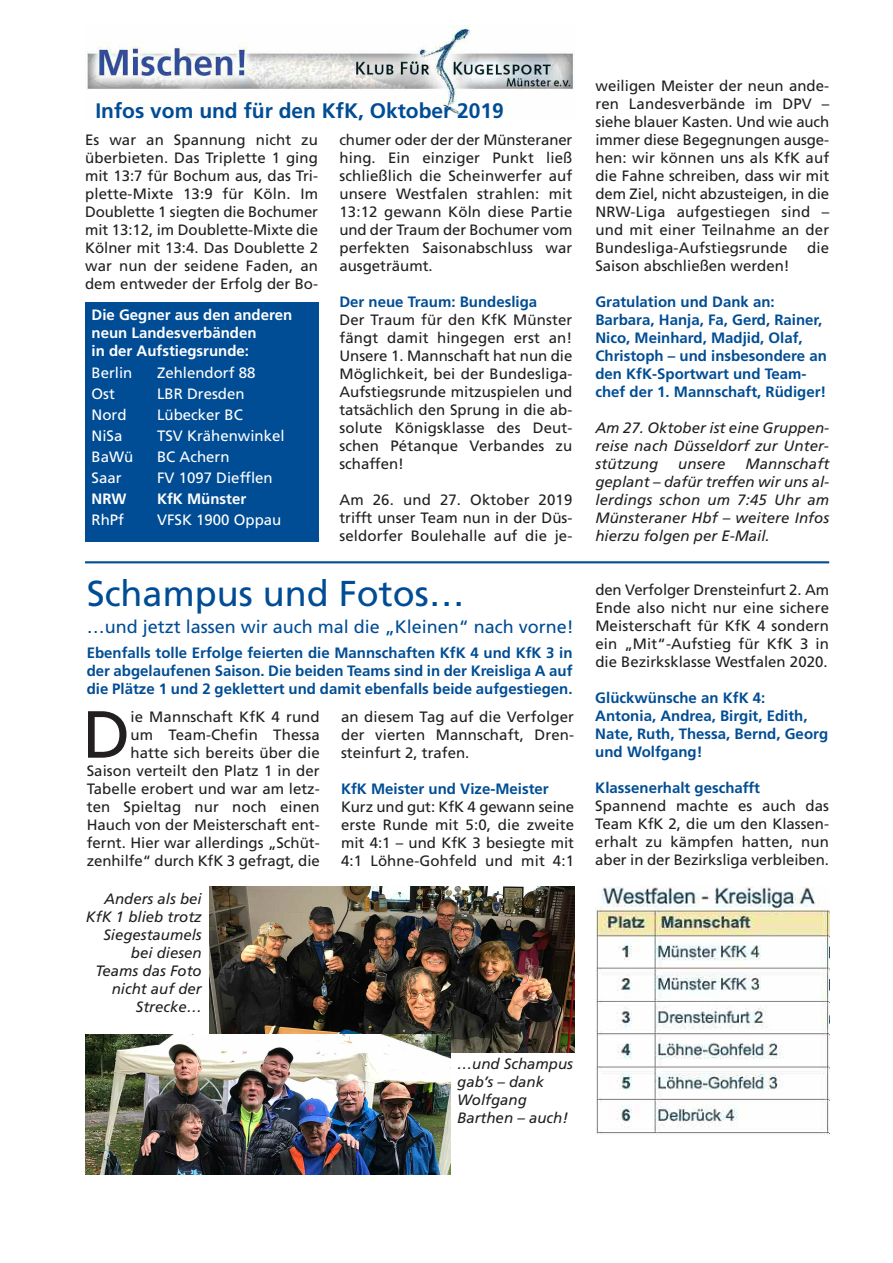
<style>
.page{position:relative;width:893px;height:1263px;background:#fff}
.page>*{position:absolute;margin:0;border:0;box-sizing:border-box;transform-origin:0 0}
.t1{font:66.6px "Frutiger";color:#231f20}
.t2{font:36px "Frutiger";color:#014d95}
.t3{font:700 21px "Frutiger";color:#014d95}
.t4{font:18px "Frutiger";color:#014d95}
.t5{font:15px/18px "Frutiger";letter-spacing:.01em;color:#231f20;text-align:justify}
.t6{font:700 15px/18px "Frutiger";color:#014d95}
.t7{font:italic 15px/18px "Frutiger";color:#231f20;text-align:justify}
.t8{font:15px "Frutiger";color:#fff}
.t9{font:700 15px/18px "Frutiger";color:#fff}
</style>
<div class="page">
<img style="left:85px;top:26px;width:488px;height:89px">
<img style="left:209px;top:886px;width:365px;height:167px">
<img style="left:595px;top:886px;width:234px;height:248px">
<img style="left:85px;top:1034px;width:365px;height:140px">
<div style="left:85px;top:303px;width:234px;height:239px;background:#014d95"></div>
<hr style="left:85px;top:561px;width:744px;height:2px;background:#014d95">
<h3 class="t3" style="left:95px;top:102px;width:410px">Infos vom und für den KfK, Oktober 2019</h3>
<p class="t5" style="left:85px;top:132px;width:235px">Es war an Spannung nicht zu überbieten. Das Triplette 1 ging mit 13:7 für Bochum aus, das Tri&shy;plette-Mixte 13:9 für Köln. Im Doublette 1 siegten die Bochumer mit 13:12, im Doublette-Mixte die Kölner mit 13:4. Das Doublette 2 war nun der seidene Faden, an dem entweder der Erfolg der Bo-</p>
<p class="t5" style="left:339px;top:132px;width:235px">chumer oder der der Münsteraner hing. Ein einziger Punkt ließ schließlich die Scheinwerfer auf unsere Westfalen strahlen: mit 13:12 gewann Köln diese Partie und der Traum der Bochumer vom perfekten Saisonabschluss war ausgeträumt.</p>
<p class="t6" style="left:339px;top:294px;width:199px">Der neue Traum: Bundesliga</p>
<p class="t5" style="left:339px;top:312px;width:235px">Der Traum für den KfK Münster fängt damit hingegen erst an!<br>Unsere 1. Mannschaft hat nun die Möglichkeit, bei der Bundesliga-Aufstiegsrunde mitzuspielen und tatsächlich den Sprung in die ab&shy;solute Königsklasse des Deut&shy;schen Pétanque Verbandes zu schaffen!</p>
<p class="t5" style="left:339px;top:492px;width:235px">Am 26. und 27. Oktober 2019 trifft unser Team nun in der Düs&shy;seldorfer Boulehalle auf die je-</p>
<p class="t9" style="left:92px;top:307px;width:202px">Die Gegner aus den anderen neun Landesverbänden<br>in der Aufstiegsrunde:</p>
<p class="t8" style="left:92px;top:367px;width:42px">Berlin</p>
<p class="t8" style="left:157px;top:367px;width:100px">Zehlendorf 88</p>
<p class="t8" style="left:92px;top:388px;width:25px">Ost</p>
<p class="t8" style="left:157px;top:388px;width:89px">LBR Dresden</p>
<p class="t8" style="left:92px;top:409px;width:36px">Nord</p>
<p class="t8" style="left:157px;top:409px;width:87px">Lübecker BC</p>
<p class="t8" style="left:92px;top:430px;width:32px">NiSa</p>
<p class="t8" style="left:157px;top:430px;width:129px">TSV Krähenwinkel</p>
<p class="t8" style="left:92px;top:451px;width:43px">BaWü</p>
<p class="t8" style="left:157px;top:451px;width:74px">BC Achern</p>
<p class="t8" style="left:92px;top:472px;width:32px">Saar</p>
<p class="t8" style="left:157px;top:472px;width:117px">FV 1097 Diefflen</p>
<p class="t9" style="left:92px;top:491px;width:37px">NRW</p>
<p class="t9" style="left:157px;top:491px;width:91px">KfK Münster</p>
<p class="t8" style="left:92px;top:514px;width:34px">RhPf</p>
<p class="t8" style="left:157px;top:514px;width:126px">VFSK 1900 Oppau</p>
<h2 class="t2" style="left:87px;top:579px;width:380px">Schampus und Fotos…</h2>
<p class="t4" style="left:87px;top:620px;width:489px">…und jetzt lassen wir auch mal die „Kleinen“ nach vorne!</p>
<p class="t6" style="left:87px;top:645px;width:487px;text-align:justify">Ebenfalls tolle Erfolge feierten die Mannschaften KfK 4 und KfK 3 in der abgelaufenen Saison. Die beiden Teams sind in der Kreisliga A auf die Plätze 1 und 2 geklettert und damit ebenfalls beide aufgestiegen.</p>
<p class="t5" style="left:87px;top:709px;width:235px;text-align:right">ie Mannschaft KfK 4 rund<br>um Team-Chefin Thessa<br>hatte sich bereits über die<br>Saison verteilt den Platz 1 in der<br>Tabelle erobert und war am letz&shy;ten Spieltag nur noch einen<br>Hauch von der Meisterschaft ent&shy;fernt. Hier war allerdings „Schüt&shy;zenhilfe“ durch KfK 3 gefragt, die</p>
<p class="t5" style="left:341px;top:709px;width:235px">an diesem Tag auf die Verfolger der vierten Mannschaft, Dren&shy;steinfurt 2, trafen.</p>
<h1 class="t1" style="left:82px;top:708px;width:50px">D</h1>
<p class="t6" style="left:341px;top:781px;width:209px">KfK Meister und Vize-Meister</p>
<p class="t5" style="left:341px;top:799px;width:235px">Kurz und gut: KfK 4 gewann seine erste Runde mit 5:0, die zweite mit 4:1 – und KfK 3 besiegte mit 4:1 Löhne-Gohfeld und mit 4:1</p>
<p class="t7" style="left:86px;top:890px;width:117px;text-align:right">Anders als bei<br>KfK 1 blieb trotz<br>Siegestaumels bei diesen<br>Teams das Foto nicht auf der<br>Strecke…</p>
<p class="t7" style="left:457px;top:1056px;width:117px;text-align:left">…und Schampus gab’s – dank<br>Wolfgang<br>Barthen – auch!</p>
<p class="t5" style="left:595px;top:78px;width:235px">weiligen Meister der neun ande&shy;ren Landesverbände im DPV – siehe blauer Kasten. Und wie auch immer diese Begegnungen ausge&shy;hen: wir können uns als KfK auf die Fahne schreiben, dass wir mit dem Ziel, nicht abzusteigen, in die NRW-Liga aufgestiegen sind – und mit einer Teilnahme an der Bundesliga-Aufstiegsrunde</p>
<p class="t5" style="left:807px;top:240px;width:23px">die</p>
<p class="t5" style="left:595px;top:258px;width:196px">Saison abschließen werden!</p>
<p class="t6" style="left:595px;top:294px;width:233px">Gratulation und Dank an:<br>Barbara, Hanja, Fa, Gerd, Rainer,<br>Nico, Meinhard, Madjid, Olaf,<br>Christoph – und insbesondere an den KfK-Sportwart und Team&shy;chef der 1. Mannschaft, Rüdiger!</p>
<p class="t7" style="left:595px;top:420px;width:235px">Am 27. Oktober ist eine Gruppen&shy;reise nach Düsseldorf zur Unter&shy;stützung</p>
<p class="t7" style="left:595px;top:456px;width:235px;text-indent:150px">Mannschaft geplant – dafür treffen wir uns al&shy;lerdings schon um 7:45 Uhr am Münsteraner Hbf – weitere Infos hierzu folgen per E-Mail.</p>
<p class="t5" style="left:595px;top:582px;width:235px">den Verfolger Drensteinfurt 2. Am Ende also nicht nur eine sichere Meisterschaft für KfK 4 sondern ein „Mit“-Aufstieg für KfK 3 in die Bezirksklasse Westfalen 2020.</p>
<p class="t6" style="left:595px;top:690px;width:234px">Glückwünsche an KfK 4:<br>Antonia, Andrea, Birgit, Edith,<br>Nate, Ruth, Thessa, Bernd, Georg und Wolfgang!</p>
<p class="t6" style="left:595px;top:780px;width:166px">Klassenerhalt geschafft</p>
<p class="t5" style="left:595px;top:798px;width:235px">Spannend machte es auch das Team KfK 2, die um den Klassen&shy;erhalt zu kämpfen hatten, nun aber in der Bezirksliga verbleiben.</p>
<p class="t7" style="left:678px;top:456px;width:49px">unsere</p>
</div>
